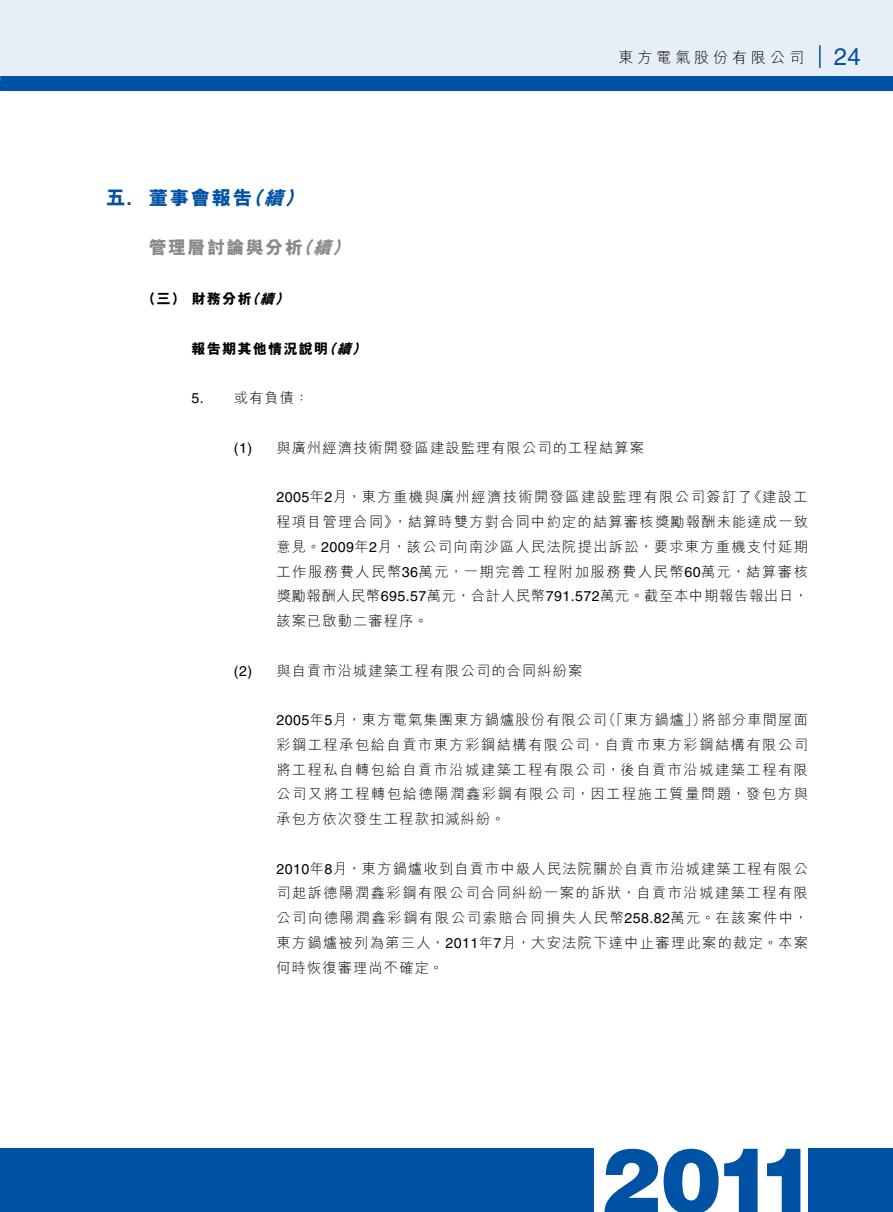
<style>
.page{position:relative;width:893px;height:1212px;background:#fff}
.page>*{position:absolute;margin:0;border:0;box-sizing:border-box;transform-origin:0 0}
.t1{font:900 90px "Helvetica LT Std";color:#0052a4}
.t2{font:24px "Helvetica LT Std";color:#0052a4}
._03_Subhead_1{font:800 19.5px "M Hei HK";letter-spacing:.08em;color:#0052a4}
._03_Subhead_1-2{font:italic 800 19.5px "M Hei HK";color:#0052a4}
._04_Subhead_2{font:800 18px "M Hei HK";letter-spacing:.08em;color:#898989}
._04_Subhead_2-2{font:italic 800 18px "M Hei HK";color:#898989}
.t3{font:300 15px "M Hei HK";letter-spacing:.265em;color:#000}
._01_Body_Text{font:300 14.25px/24.8px "M Hei HK";letter-spacing:.09em;color:#000}
._01_Body_Text-2{font:800 14.25px "M Hei HK";letter-spacing:.08em;color:#000}
._01_Body_Text-3{font:14.25px "Helvetica LT Std";color:#000}
._05_Subhead_3{font:800 14.25px "M Hei HK";color:#000}
._05_Subhead_3-2{font:italic 800 14.25px "M Hei HK";color:#000}
._01_Body_Text-4{font:italic 800 14.25px "M Hei HK";color:#000}
.s1{font-family:"Helvetica LT Std";font-weight:700}
.s2{font-family:"Helvetica LT Std";font-weight:400}
</style>
<div class="page">
<div style="left:0;top:0;width:893px;height:82px;background:#e6eef6"></div>
<div style="left:0;top:76px;width:893px;height:15px;background:#0052a4"></div>
<div style="left:0;top:1148px;width:593px;height:64px;background:#0052a4"></div>
<div style="left:808px;top:1148px;width:85px;height:64px;background:#0052a4"></div>
<hr style="left:819px;top:45px;width:2px;height:23px;background:#0052a4">
<p class="t3" style="left:618px;top:50px;width:187px">東方電氣股份有限公司</p>
<h2 class="t2" style="left:834px;top:43px;width:29px">24</h2>
<p class="_03_Subhead_1" style="left:106px;top:188px;width:27px">五<span class="s1">.</span></p>
<p class="_03_Subhead_1" style="left:149px;top:188px;width:105px">董事會報告</p>
<p class="_03_Subhead_1-2" style="left:244px;top:188px;width:26px">（</p>
<p class="_03_Subhead_1-2" style="left:284px;top:188px;width:26px">(</p>
<p class="_03_Subhead_1-2" style="left:264px;top:188px;width:26px">續</p>
<p class="_04_Subhead_2-2" style="left:295px;top:239px;width:24px">（</p>
<p class="_04_Subhead_2-2" style="left:332px;top:239px;width:24px">(</p>
<p class="_04_Subhead_2" style="left:149px;top:239px;width:155px">管理層討論與分析</p>
<p class="_05_Subhead_3-2" style="left:275px;top:292px;width:19px">(</p>
<p class="_04_Subhead_2-2" style="left:313px;top:239px;width:24px">續</p>
<p class="_05_Subhead_3" style="left:142px;top:292px;width:111px">（三）財務分析</p>
<p class="_05_Subhead_3-2" style="left:245px;top:292px;width:19px">（</p>
<p class="_05_Subhead_3-2" style="left:260px;top:292px;width:19px">續</p>
<p class="_01_Body_Text-4" style="left:322px;top:341px;width:19px">（</p>
<p class="_01_Body_Text-4" style="left:351px;top:341px;width:19px">(</p>
<p class="_01_Body_Text-2" style="left:191px;top:341px;width:139px">報告期其他情況說明</p>
<p class="_01_Body_Text" style="left:234px;top:385px;width:76px">或有負債：</p>
<p class="_01_Body_Text-4" style="left:337px;top:341px;width:19px">續</p>
<p class="_01_Body_Text-3" style="left:191px;top:390px;width:14px">5.</p>
<p class="_01_Body_Text-3" style="left:234px;top:439px;width:20px">)1(</p>
<p class="_01_Body_Text-3" style="left:234px;top:662px;width:20px">)2(</p>
<p class="_01_Body_Text" style="left:276px;top:435px;width:369px">與廣州經濟技術開發區建設監理有限公司的工程結算案</p>
<p class="_01_Body_Text" style="left:393px;top:484px;width:417px;text-indent:-117px"><span class="s2">2005</span>年 月<span class="s2">2</span> ，東方重機與廣州經濟技術開發區建設監理有限公司簽訂了<br>，結算時雙方對合同中約定的結算審核獎勵報酬未能達成一致</p>
<p class="_01_Body_Text" style="left:748px;top:484px;width:62px">《建設工</p>
<p class="_01_Body_Text" style="left:276px;top:509px;width:533px">程項目管理合同》<br>意見。<span class="s2">2009</span>年 月<span class="s2">2</span> ，該公司向南沙區人民法院提出訴訟，要求東方重機支付延期工作服務費人民幣<span class="s2">36</span>萬元，一期完善工程附加服務費人民幣<span class="s2">60</span>萬元，結算審核獎勵報酬人民幣<span class="s2">695.57</span>萬元，合計人民幣<span class="s2">791.572</span>萬元。截至本中期報告報出日，該案已啟動二審程序。</p>
<p class="_01_Body_Text" style="left:276px;top:658px;width:308px">與自貢市沿城建築工程有限公司的合同糾紛案</p>
<p class="_01_Body_Text" style="left:602px;top:707px;width:106px">（「東方鍋爐」）</p>
<p class="_01_Body_Text" style="left:701px;top:707px;width:108px">將部分車間屋面</p>
<p class="_01_Body_Text" style="left:276px;top:707px;width:533px"><span class="s2">2005</span>年 月<span class="s2">5</span> ，東方電氣集團東方鍋爐股份有限公司<br>彩鋼工程承包給自貢市東方彩鋼結構有限公司，自貢市東方彩鋼結構有限公司將工程私自轉包給自貢市沿城建築工程有限公司，後自貢市沿城建築工程有限公司又將工程轉包給德陽潤鑫彩鋼有限公司，因工程施工質量問題，發包方與承包方依次發生工程款扣減糾紛。</p>
<p class="_01_Body_Text" style="left:276px;top:856px;width:533px;text-align:justify"><span class="s2">2010</span>年 月<span class="s2">8</span> ，東方鍋爐收到自貢市中級人民法院關於自貢市沿城建築工程有限公司起訴德陽潤鑫彩鋼有限公司合同糾紛一案的訴狀，自貢市沿城建築工程有限公司向德陽潤鑫彩鋼有限公司索賠合同損失人民幣<span class="s2">258.82</span>萬元。在該案件中，東方鍋爐被列為第三人，<span class="s2">2011</span>年 月<span class="s2">7</span> ，大安法院下達中止審理此案的裁定。本案何時恢復審理尚不確定。</p>
<h1 class="t1" style="left:599px;top:1122px;width:220px">2011</h1>
</div>
